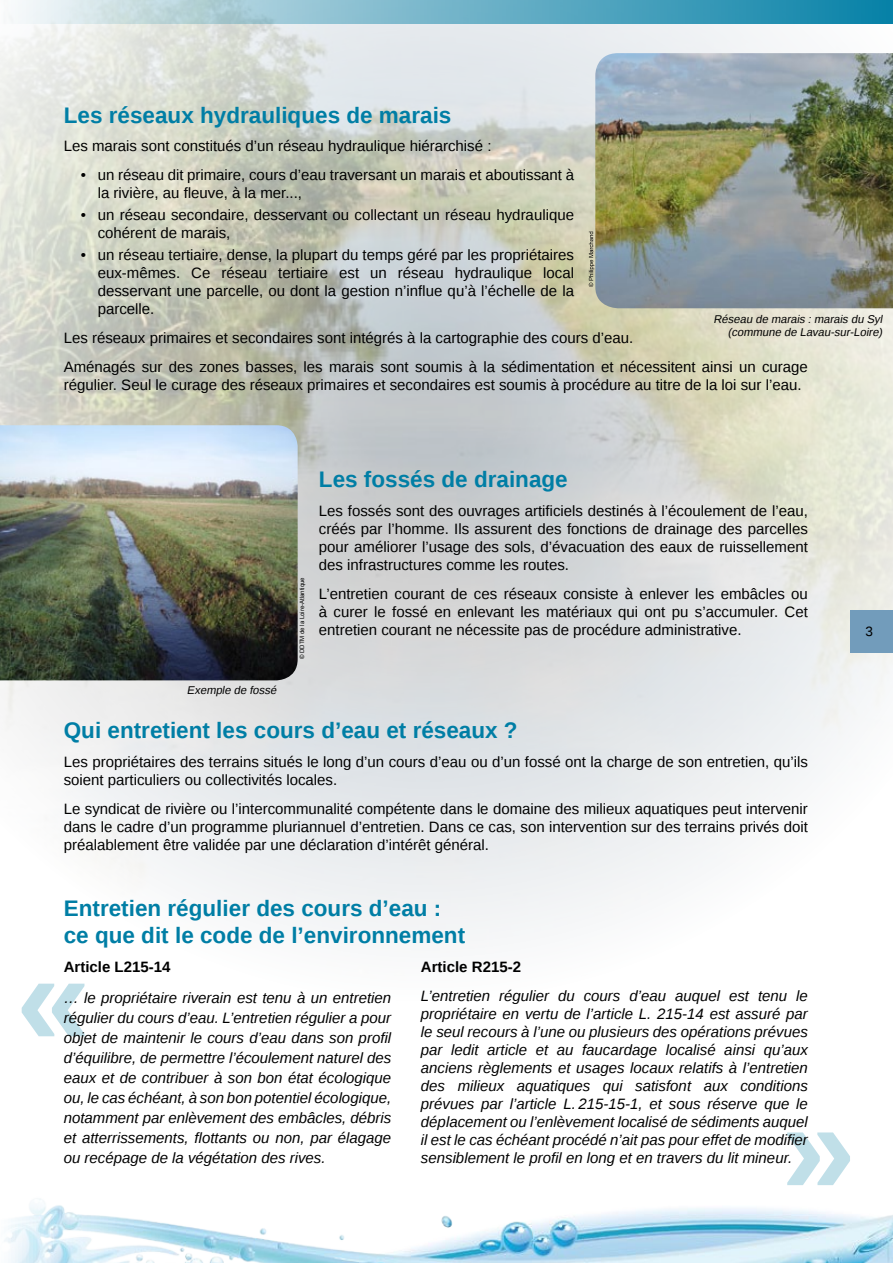
<style>
.page{position:relative;width:893px;height:1263px;background:#fff}
.page>*{position:absolute;margin:0;border:0;box-sizing:border-box;transform-origin:0 0}
.t1{font:700 22.5px/27px "Liberation Sans";color:#007ea5}
.t2{font:15px/18px "Liberation Sans";color:#000}
.t3{font:italic 15px/18px "Liberation Sans";color:#000;text-align:justify}
.t4{font:700 15px "Liberation Sans";color:#000}
.t5{font:13.5px "Liberation Sans";color:#000}
.t6{font:italic 11.25px/13.5px "Liberation Sans";color:#000;text-align:right}
.t7{font:6px "Arial";color:#000}
</style>
<div class="page">
<svg style="left:22px;top:1002px;width:63px;height:34px"></svg>
<svg style="left:787px;top:1132px;width:63px;height:53px"></svg>
<img style="left:0;top:23px;width:893px;height:979px">
<img style="left:4px;top:1199px;width:889px;height:64px">
<div style="left:0;top:0;width:893px;height:23px;background:linear-gradient(to right,#ecefef,#047fa7)"></div>
<svg style="left:0;top:0;width:1px;height:23px"></svg>
<img style="left:0;top:425px;width:298px;height:255px">
<img style="left:595px;top:53px;width:298px;height:255px">
<svg style="left:589px;top:232px;width:5px;height:55px"></svg>
<div style="left:850px;top:610px;width:43px;height:43px;background:#729cbb"></div>
<h1 class="t1" style="left:64px;top:102px;width:389px">Les réseaux hydrauliques de marais</h1>
<p class="t2" style="left:64px;top:137px;width:429px">Les marais sont constitués d’un réseau hydraulique hiérarchisé :</p>
<p class="t2" style="left:98px;top:166px;width:478px;text-indent:-17px">• un réseau dit primaire, cours d’eau traversant un marais et aboutissant à la rivière, au fleuve, à la mer...,</p>
<p class="t2" style="left:98px;top:207px;width:478px;text-indent:-17px">• un réseau secondaire, desservant ou collectant un réseau hydraulique cohérent de marais,</p>
<p class="t2" style="left:98px;top:247px;width:478px;text-align:justify;text-indent:-17px">• un réseau tertiaire, dense, la plupart du temps géré par les propriétaires eux-mêmes. Ce réseau tertiaire est un réseau hydraulique local desservant une parcelle, ou dont la gestion n’influe qu’à l’échelle de la parcelle.</p>
<p class="t2" style="left:64px;top:324px;width:746px;line-height:28.7px">Les réseaux primaires et secondaires sont intégrés à la cartographie des cours d’eau.<br>Aménagés sur des zones basses, les marais sont soumis à la sédimentation et nécessitent ainsi un curage</p>
<p class="t2" style="left:64px;top:376px;width:739px">régulier. Seul le curage des réseaux primaires et secondaires est soumis à procédure au titre de la loi sur l’eau.</p>
<p class="t6" style="left:713px;top:312px;width:173px">Réseau de marais : marais du Syl (commune de Lavau-sur-Loire)</p>
<p class="t6" style="left:187px;top:684px;width:93px">Exemple de fossé</p>
<p class="t7" style="left:300px;top:659px;width:83px;rotate:-90deg">© DDTM de la Loire-Atlantique</p>
<h1 class="t1" style="left:319px;top:466px;width:250px">Les fossés de drainage</h1>
<p class="t2" style="left:319px;top:502px;width:490px;text-align:justify">Les fossés sont des ouvrages artificiels destinés à l’écoulement de l’eau, créés par l’homme. Ils assurent des fonctions de drainage des parcelles pour améliorer l’usage des sols, d’évacuation des eaux de ruissellement des infrastructures comme les routes.</p>
<p class="t2" style="left:319px;top:585px;width:490px;text-align:justify">L’entretien courant de ces réseaux consiste à enlever les embâcles ou à curer le fossé en enlevant les matériaux qui ont pu s’accumuler. Cet entretien courant ne nécessite pas de procédure administrative.</p>
<h1 class="t1" style="left:64px;top:717px;width:455px">Qui entretient les cours d’eau et réseaux ?</h1>
<p class="t2" style="left:64px;top:753px;width:746px">Les propriétaires des terrains situés le long d’un cours d’eau ou d’un fossé ont la charge de son entretien, qu’ils soient particuliers ou collectivités locales.</p>
<p class="t2" style="left:64px;top:799px;width:746px;text-align:justify">Le syndicat de rivière ou l’intercommunalité compétente dans le domaine des milieux aquatiques peut intervenir dans le cadre d’un programme pluriannuel d’entretien. Dans ce cas, son intervention sur des terrains privés doit préalablement être validée par une déclaration d’intérêt général.</p>
<h1 class="t1" style="left:64px;top:895px;width:403px">Entretien régulier des cours d’eau : ce que dit le code de l’environnement</h1>
<p class="t4" style="left:64px;top:959px;width:108px">Article L215-14</p>
<p class="t3" style="left:64px;top:988px;width:329px;line-height:20.1px">… le propriétaire riverain est tenu à un entretien régulier du cours d’eau. L’entretien régulier a pour objet de maintenir le cours d’eau dans son profil d’équilibre, de permettre l’écoulement naturel des eaux et de contribuer à son bon état écologique ou, le cas échéant, à son bon potentiel écologique, notamment par enlèvement des embâcles, débris et atterrissements, flottants ou non, par élagage ou recépage de la végétation des rives.</p>
<p class="t4" style="left:421px;top:959px;width:102px">Article R215-2</p>
<p class="t3" style="left:421px;top:987px;width:388px">L’entretien régulier du cours d’eau auquel est tenu le propriétaire en vertu de l’article L. 215-14 est assuré par le seul recours à l’une ou plusieurs des opérations prévues par ledit article et au faucardage localisé ainsi qu’aux anciens règlements et usages locaux relatifs à l’entretien des milieux aquatiques qui satisfont aux conditions prévues par l’article L. 215-15-1, et sous réserve que le déplacement ou l’enlèvement localisé de sédiments auquel il est le cas échéant procédé n’ait pas pour effet de modifier sensiblement le profil en long et en travers du lit mineur.</p>
<p class="t5" style="left:865px;top:625px;width:9px">3</p>
</div>
